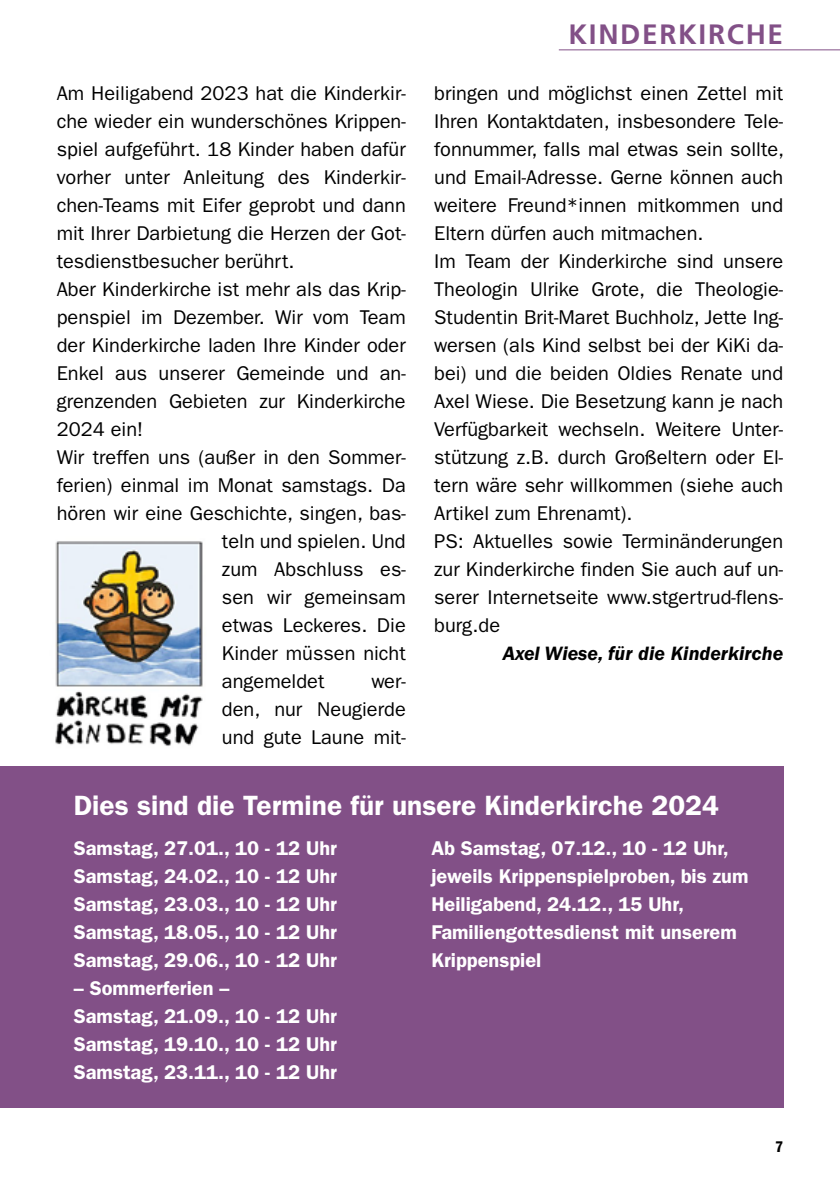
<style>
.page{position:relative;width:840px;height:1191px;background:#fff}
.page>*{position:absolute;margin:0;border:0;box-sizing:border-box;transform-origin:0 0}
.t1{font:600 28px "Franklin Gothic";color:#fff}
.t2{font:700 28px "Frutiger";letter-spacing:.06em;color:#825087}
.t3{font:20px/28px "Franklin Gothic";color:#000;text-align:justify}
.t4{font:600 20px/28px "Franklin Gothic";color:#fff}
.t5{font:italic 600 20px "Franklin Gothic";color:#000}
.t6{font:600 condensed 16px "Franklin Gothic";color:#000}
</style>
<div class="page">
<div style="left:0;top:765px;width:782px;height:342px;background:#825087"></div>
<hr style="left:558px;top:49px;width:281px;height:1px;background:#825087">
<img style="left:55px;top:541px;width:148px;height:205px">
<p class="t3" style="left:57px;top:79px;width:350px">Am Heiligabend 2023 hat die Kinderkir-</p>
<p class="t3" style="left:57px;top:107px;width:350px">che wieder ein wunderschönes Krippen-</p>
<p class="t3" style="left:57px;top:135px;width:350px">spiel aufgeführt. 18 Kinder haben dafür</p>
<p class="t3" style="left:57px;top:163px;width:350px">vorher unter Anleitung des Kinderkir-</p>
<p class="t3" style="left:57px;top:191px;width:350px">chen-Teams mit Eifer geprobt und dann</p>
<p class="t3" style="left:57px;top:219px;width:350px">mit Ihrer Darbietung die Herzen der Got-</p>
<p class="t3" style="left:57px;top:247px;width:239px">tesdienstbesucher berührt.</p>
<p class="t3" style="left:57px;top:275px;width:350px">Aber Kinderkirche ist mehr als das Krip-</p>
<p class="t3" style="left:57px;top:303px;width:350px">penspiel im Dezember. Wir vom Team</p>
<p class="t3" style="left:57px;top:331px;width:350px">der Kinderkirche laden Ihre Kinder oder</p>
<p class="t3" style="left:57px;top:359px;width:350px">Enkel aus unserer Gemeinde und an-</p>
<p class="t3" style="left:57px;top:387px;width:350px">grenzenden Gebieten zur Kinderkirche</p>
<p class="t3" style="left:57px;top:415px;width:88px">2024 ein!</p>
<p class="t3" style="left:57px;top:443px;width:350px">Wir treffen uns (außer in den Sommer-</p>
<p class="t3" style="left:57px;top:471px;width:350px">ferien) einmal im Monat samstags. Da</p>
<p class="t3" style="left:57px;top:499px;width:350px">hören wir eine Geschichte, singen, bas-</p>
<p class="t3" style="left:222px;top:527px;width:185px">teln und spielen. Und</p>
<p class="t3" style="left:222px;top:555px;width:185px">zum Abschluss es-</p>
<p class="t3" style="left:222px;top:583px;width:185px">sen wir gemeinsam</p>
<p class="t3" style="left:222px;top:611px;width:185px">etwas Leckeres. Die</p>
<p class="t3" style="left:222px;top:639px;width:185px">Kinder müssen nicht</p>
<p class="t3" style="left:222px;top:667px;width:104px">angemeldet</p>
<p class="t3" style="left:222px;top:667px;width:185px;text-indent:149px">wer&shy;den, nur Neugierde und gute Laune mit-</p>
<h1 class="t2" style="left:568px;top:17px;width:216px">KINDERKIRCHE</h1>
<p class="t3" style="left:434px;top:79px;width:351px;text-align:left">bringen und möglichst einen Zettel mit Ihren Kontaktdaten, insbesondere Tele&shy;fonnummer, falls mal etwas sein sollte, und Email-Adresse. Gerne können auch weitere Freund*innen mitkommen und Eltern dürfen auch mitmachen.<br>Im Team der Kinderkirche sind unsere Theologin Ulrike Grote, die Theologie-Studentin Brit-Maret Buchholz, Jette Ing&shy;wersen (als Kind selbst bei der KiKi da&shy;bei) und die beiden Oldies Renate und Axel Wiese. Die Besetzung kann je nach Verfügbarkeit wechseln. Weitere Unter&shy;stützung z.B. durch Großeltern oder El&shy;tern wäre sehr willkommen (siehe auch Artikel zum Ehrenamt).<br>PS: Aktuelles sowie Terminänderungen zur Kinderkirche finden Sie auch auf un&shy;serer Internetseite www.stgertrud-flens&shy;burg.de</p>
<p class="t5" style="left:502px;top:642px;width:282px">Axel Wiese, für die Kinderkirche</p>
<h1 class="t1" style="left:74px;top:789px;width:646px">Dies sind die Termine für unsere Kinderkirche 2024</h1>
<p class="t4" style="left:74px;top:833px;width:264px;text-align:justify">Samstag, 27.01., 10 - 12 Uhr Samstag, 24.02., 10 - 12 Uhr Samstag, 23.03., 10 - 12 Uhr Samstag, 18.05., 10 - 12 Uhr Samstag, 29.06., 10 - 12 Uhr</p>
<p class="t4" style="left:74px;top:973px;width:264px">– Sommerferien –<br>Samstag, 21.09., 10 - 12 Uhr<br>Samstag, 19.10., 10 - 12 Uhr<br>Samstag, 23.11., 10 - 12 Uhr</p>
<p class="t4" style="left:431px;top:833px;width:318px">Ab Samstag, 07.12., 10 - 12 Uhr, jeweils Krippenspielproben, bis zum<br>Heiligabend, 24.12., 15 Uhr,<br>Familiengottesdienst mit unserem<br>Krippenspiel</p>
<p class="t6" style="left:774px;top:1137px;width:10px">7</p>
</div>
